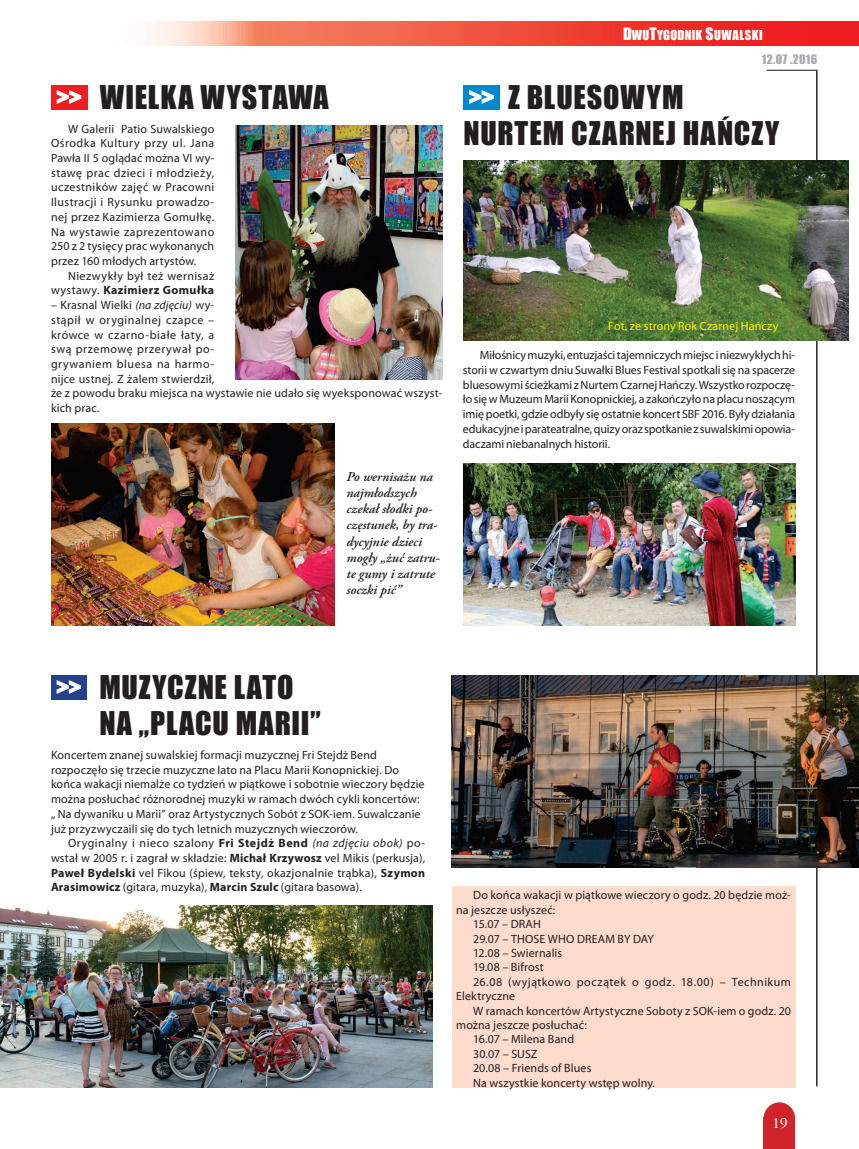
<style>
.page{position:relative;width:859px;height:1149px;background:#fff}
.page>*{position:absolute;margin:0;border:0;box-sizing:border-box;transform-origin:0 0}
._2_tytul_impact_22{font:30px "Impact";letter-spacing:.03em;color:#231f20}
.t1{font:25.2px "Impact";color:#fff;scale:.94 1}
.t2{font:24.9px "Impact";color:#fff;scale:.94 1}
.t3{font:15px "Times";color:#fff}
._4_podpis{font:italic 600 13.5px/16.2px "Adobe Garamond Pro";color:#231f20}
._1_tekst{font:12.6px "Impact";letter-spacing:.015em;color:#fff}
._6_ramka{font:12px/14.7px "Myriad Pro";letter-spacing:.015em;color:#231f20;text-align:justify}
._2_tytul_impact_22-2{font:12px/14.7px "Myriad Pro";letter-spacing:.01em;color:#231f20}
._6_ramka-2{font:12px/14.4px "Myriad Pro";letter-spacing:.04em;color:#231f20}
._6_ramka-3{font:12px "Myriad Pro";letter-spacing:.01em;color:#fff101}
.t4{font:12px "Impact";letter-spacing:.03em;color:#a8a9ad}
.s1{font-weight:700}
.s2{font-style:italic}
.s3{font-size:15.75px}
</style>
<div class="page">
<hr style="left:816px;top:70px;width:1px;height:1015px;background:#231f20">
<hr style="left:767px;top:70px;width:50px;height:1px;background:#231f20">
<div style="left:764px;top:1101px;width:31px;height:33px;background:#d1232a;border-radius:50%"></div>
<div style="left:764px;top:1117px;width:31px;height:31px;background:#d1232a"></div>
<svg style="left:151px;top:21px;width:708px;height:25px;background:#f15b4e"></svg>
<div style="left:51px;top:675px;width:36px;height:24px;background:#25408f"></div>
<svg style="left:57px;top:680px;width:24px;height:13px"></svg>
<img style="left:452px;top:675px;width:407px;height:192px">
<div style="left:452px;top:885px;width:343px;height:201px;background:#fddcce"></div>
<img style="left:0;top:905px;width:432px;height:181px">
<div style="left:51px;top:85px;width:36px;height:25px;background:#ee1d23"></div>
<svg style="left:57px;top:90px;width:24px;height:13px"></svg>
<img style="left:236px;top:125px;width:206px;height:254px">
<img style="left:51px;top:424px;width:283px;height:201px">
<img style="left:463px;top:463px;width:332px;height:162px">
<div style="left:463px;top:85px;width:37px;height:25px;background:#0088ce"></div>
<svg style="left:469px;top:90px;width:24px;height:13px"></svg>
<img style="left:463px;top:160px;width:385px;height:180px">
<p class="_2_tytul_impact_22" style="left:100px;top:74px;width:230px">WIELKA WYSTAWA</p>
<p class="_6_ramka" style="left:51px;top:121px;width:165px;text-indent:17px">W Galerii Patio Suwalskiego Ośrodka Kultury przy ul. Jana Pawła II 5 oglądać można VI wy&shy;stawę prac dzieci i młodzieży, uczestników zajęć w Pracowni Ilustracji i Rysunku prowadzo&shy;nej przez Kazimierza Gomułkę.<br>Na wystawie zaprezentowano 250 z 2 tysięcy prac wykonanych przez 160 młodych artystów.</p>
<p class="_6_ramka-2" style="left:51px;top:268px;width:165px;text-align:right">Niezwykły był też wernisaż wystawy. <span class="s1">Kazimierz Gomułka</span></p>
<p class="_6_ramka" style="left:51px;top:298px;width:393px;text-align:left">– Krasnal Wielki <span class="s2">(na zdjęciu)</span> wy-<br>stąpił w oryginalnej czapce –<br>krówce w czarno-białe łaty, a<br>swą przemowę przerywał po-<br>grywaniem bluesa na harmo-<br>nijce ustnej. Z żalem stwierdził,<br>że z powodu braku miejsca na wystawie nie udało się wyeksponować wszyst&shy;kich prac.</p>
<p class="t1" style="left:56px;top:78px;width:28px">&gt;&gt;</p>
<p class="_4_podpis" style="left:347px;top:469px;width:95px">Po wernisażu na najmłodszych czekał słodki po&shy;częstunek, by tra&shy;dycyjnie dzieci mogły „żuć zatru&shy;te gumy i zatrute soczki pić”</p>
<p class="_1_tekst" style="left:623px;top:26px;width:141px"><span class="s3">D</span>WU<span class="s3">T</span>YGODNIK <span class="s3">S</span>UWALSKI</p>
<p class="_1_tekst" style="left:619px;top:26px;width:141px"><span class="s3">D</span>WU<span class="s3">T</span>YGODNIK <span class="s3">S</span>UWALSKI</p>
<p class="t4" style="left:762px;top:50px;width:57px">12.07 .2016</p>
<p class="_2_tytul_impact_22" style="left:508px;top:74px;width:177px">Z BLUESOWYM</p>
<p class="_2_tytul_impact_22" style="left:463px;top:110px;width:317px">NURTEM CZARNEJ HAŃCZY</p>
<p class="t1" style="left:469px;top:78px;width:28px">&gt;&gt;</p>
<p class="_6_ramka-3" style="left:608px;top:319px;width:172px">Fot. ze strony Rok Czarnej Hańczy</p>
<p class="_6_ramka" style="left:463px;top:348px;width:334px;text-indent:17px">Miłośnicy muzyki, entuzjaści tajemniczych miejsc i niezwykłych hi&shy;storii w czwartym dniu Suwałki Blues Festival spotkali się na spacerze bluesowymi ścieżkami z Nurtem Czarnej Hańczy. Wszystko rozpoczę&shy;ło się w Muzeum Marii Konopnickiej, a zakończyło na placu noszącym imię poetki, gdzie odbyły się ostatnie koncert SBF 2016. Były działania edukacyjne i parateatralne, quizy oraz spotkanie z suwalskimi opowia&shy;daczami niebanalnych historii.</p>
<p class="t2" style="left:56px;top:667px;width:28px">&gt;&gt;</p>
<p class="_2_tytul_impact_22" style="left:99px;top:664px;width:196px">MUZYCZNE LATO</p>
<p class="_2_tytul_impact_22" style="left:99px;top:700px;width:223px">NA „PLACU MARII”</p>
<p class="_2_tytul_impact_22-2" style="left:51px;top:747px;width:375px">Koncertem znanej suwalskiej formacji muzycznej Fri Stejdż Bend rozpoczęło się trzecie muzyczne lato na Placu Marii Konopnickiej. Do końca wakacji niemalże co tydzień w piątkowe i sobotnie wieczory będzie można posłuchać różnorodnej muzyki w ramach dwóch cykli koncertów: „ Na dywaniku u Marii” oraz Artystycznych Sobót z SOK-iem. Suwalczanie już przyzwyczaili się do tych letnich muzycznych wieczorów.</p>
<p class="_6_ramka" style="left:51px;top:835px;width:376px;text-indent:17px">Oryginalny i nieco szalony <span class="s1">Fri Stejdż Bend</span> <span class="s2">(na zdjęciu obok)</span> po&shy;wstał w 2005 r. i zagrał w składzie: <span class="s1">Michał Krzywosz</span> vel Mikis (perkusja), <span class="s1">Paweł Bydelski</span> vel Fikou (śpiew, teksty, okazjonalnie trąbka), <span class="s1">Szymon Arasimowicz</span> (gitara, muzyka), <span class="s1">Marcin Szulc</span> (gitara basowa).</p>
<p class="_6_ramka" style="left:456px;top:888px;width:336px;text-indent:17px">Do końca wakacji w piątkowe wieczory o godz. 20 będzie moż&shy;na jeszcze usłyszeć:</p>
<p class="_6_ramka" style="left:473px;top:916px;width:69px">15.07 – DRAH</p>
<p class="_6_ramka" style="left:473px;top:931px;width:182px">29.07 – THOSE WHO DREAM BY DAY</p>
<p class="_6_ramka" style="left:473px;top:945px;width:91px">12.08 – Swiernalis</p>
<p class="_6_ramka" style="left:473px;top:959px;width:72px">19.08 – Bifrost</p>
<p class="_6_ramka-2" style="left:456px;top:974px;width:336px;text-indent:17px">26.08 (wyjątkowo początek o godz. 18.00) – Technikum<br>Elektryczne</p>
<p class="_6_ramka" style="left:456px;top:1003px;width:336px;text-indent:17px">W ramach koncertów Artystyczne Soboty z SOK-iem o godz. 20 można jeszcze posłuchać:</p>
<p class="_6_ramka" style="left:473px;top:1031px;width:102px">16.07 – Milena Band</p>
<p class="_6_ramka" style="left:473px;top:1046px;width:66px">30.07 – SUSZ</p>
<p class="_6_ramka" style="left:473px;top:1060px;width:120px">20.08 – Friends of Blues</p>
<p class="_6_ramka" style="left:473px;top:1075px;width:183px">Na wszystkie koncerty wstęp wolny.</p>
<p class="t3" style="left:773px;top:1114px;width:16px">19</p>
</div>
